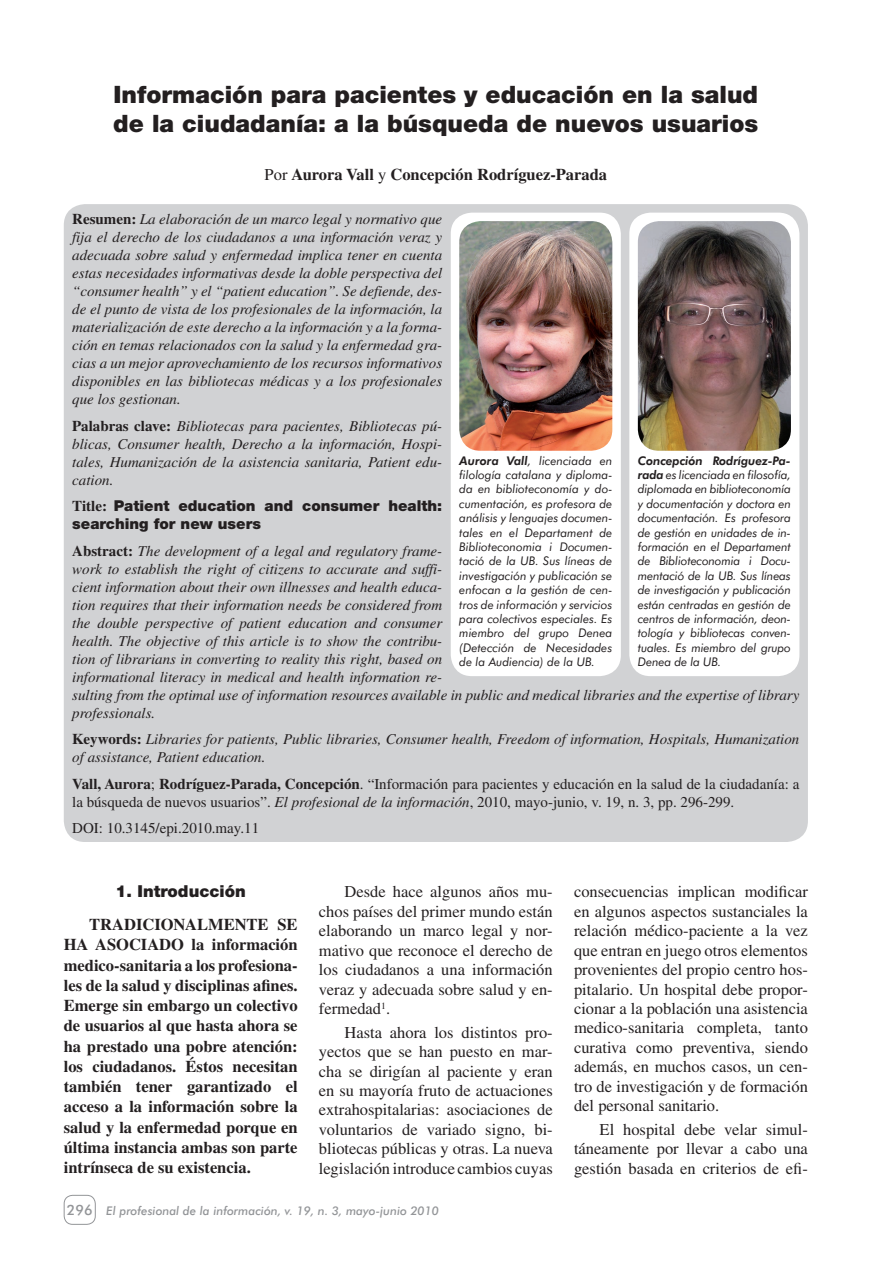
<style>
.page{position:relative;width:893px;height:1263px;background:#fff}
.page>*{position:absolute;margin:0;border:0;box-sizing:border-box;transform-origin:0 0}
.t1{font:900 24px/28.8px "Helvetica Neue";color:#231f20}
.t2{font:16.5px/19.4px "Times";color:#231f20;text-align:justify}
.t3{font:700 16.5px/20.2px "Times";color:#231f20;text-align:justify}
.t4{font:900 16.5px "Helvetica Neue";color:#231f20}
.t5{font:italic 15px/18px "Times";color:#231f20;text-align:justify}
.t6{font:15px/18px "Times";color:#231f20}
.t7{font:900 15px/18px "Helvetica Neue";color:#231f20}
.t8{font:500 14.25px "Futura BT";color:#939598}
.t9{font:italic 12px/14.4px "Futura BT";letter-spacing:-.005em;color:#231f20;text-align:justify}
.t10{font:italic 500 12px "Futura BT";color:#939598}
.s1{font-weight:400}
.s2{font-weight:700;font-style:normal}
.s3{font-family:"Times";font-weight:700}
.s4{font-weight:700}
.s5{font-style:italic}
.s6{font-weight:800}
</style>
<div class="page">
<div style="left:64px;top:1195px;width:32px;height:30px;border:1px solid #939598;border-radius:9px"></div>
<div style="left:64px;top:204px;width:744px;height:638px;background:#d1d2d4;border-radius:21px"></div>
<div style="left:629px;top:213px;width:170px;height:463px;background:#fff;border-radius:21px"></div>
<img style="left:638px;top:221px;width:153px;height:230px;border-radius:21px">
<div style="left:451px;top:213px;width:170px;height:463px;background:#fff;border-radius:21px"></div>
<img style="left:459px;top:221px;width:153px;height:229px;border-radius:21px">
<h1 class="t1" style="left:113px;top:80px;width:647px">Información para pacientes y educación en la salud de la ciudadanía: a la búsqueda de nuevos usuarios</h1>
<p class="t3" style="left:265px;top:164px;width:344px"><span class="s1">Por</span> Aurora Vall <span class="s1">y</span> Concepción Rodríguez-Parada</p>
<p class="t5" style="left:72px;top:210px;width:371px"><span class="s2">Resumen:</span> La elaboración de un marco legal y normativo que fija el derecho de los ciudadanos a una información veraz y adecuada sobre salud y enfermedad implica tener en cuenta estas necesidades informativas desde la doble perspectiva del “consumer health” y el “patient education”. Se defiende, des&shy;de el punto de vista de los profesionales de la información, la materialización de este derecho a la información y a la forma&shy;ción en temas relacionados con la salud y la enfermedad gra&shy;cias a un mejor aprovechamiento de los recursos informativos disponibles en las bibliotecas médicas y a los profesionales que los gestionan.</p>
<p class="t5" style="left:72px;top:417px;width:371px"><span class="s2">Palabras clave:</span> Bibliotecas para pacientes, Bibliotecas pú&shy;blicas, Consumer health, Derecho a la información, Hospi&shy;tales, Humanización de la asistencia sanitaria, Patient edu&shy;cation.</p>
<p class="t7" style="left:72px;top:497px;width:371px"><span class="s3">Title:</span> Patient education and consumer health: searching for new users</p>
<p class="t5" style="left:72px;top:542px;width:729px;text-align:left"><span class="s2">Abstract:</span> The development of a legal and regulatory frame-<br>work to establish the right of citizens to accurate and suffi-<br>cient information about their own illnesses and health educa-<br>tion requires that their information needs be considered from<br>the double perspective of patient education and consumer<br>health. The objective of this article is to show the contribu-<br>tion of librarians in converting to reality this right, based on<br>informational literacy in medical and health information re-<br>sulting from the optimal use of information resources available in public and medical libraries and the expertise of library professionals.</p>
<p class="t5" style="left:72px;top:730px;width:729px"><span class="s2">Keywords:</span> Libraries for patients, Public libraries, Consumer health, Freedom of information, Hospitals, Humanization of assistance, Patient education.</p>
<p class="t6" style="left:72px;top:775px;width:729px"><span class="s4">Vall, Aurora</span>; <span class="s4">Rodríguez-Parada, Concepción</span>. “Información para pacientes y educación en la salud de la ciudadanía: a la búsqueda de nuevos usuarios”. <span class="s5">El profesional de la información</span>, 2010, mayo-junio, v. 19, n. 3, pp. 296-299.</p>
<p class="t6" style="left:72px;top:819px;width:188px">DOI: 10.3145/epi.2010.may.11</p>
<p class="t9" style="left:459px;top:453px;width:155px"><span class="s6">Aurora Vall</span>, licenciada en filología catalana y diploma&shy;da en biblioteconomía y do&shy;cumentación, es profesora de análisis y lenguajes documen&shy;tales en el Departament de Biblioteconomia i Documen&shy;tació de la UB. Sus líneas de investigación y publicación se enfocan a la gestión de cen&shy;tros de información y servicios para colectivos especiales. Es miembro del grupo Denea (Detección de Necesidades de la Audiencia) de la UB.</p>
<p class="t9" style="left:638px;top:453px;width:155px"><span class="s6">Concepción Rodríguez-Pa&shy;rada</span> es licenciada en filosofía, diplomada en biblioteconomía y documentación y doctora en documentación. Es profesora de gestión en unidades de in&shy;formación en el Departament de Biblioteconomia i Docu&shy;mentació de la UB. Sus líneas de investigación y publicación están centradas en gestión de centros de información, deon&shy;tología y bibliotecas conven&shy;tuales. Es miembro del grupo Denea de la UB.</p>
<p class="t4" style="left:116px;top:881px;width:132px">1. Introducción</p>
<p class="t3" style="left:64px;top:914px;width:235px;text-indent:26px">TRADICIONALMENTE SE HA ASOCIADO la información medico-sanitaria a los profesiona&shy;les de la salud y disciplinas afines.<br>Emerge sin embargo un colectivo de usuarios al que hasta ahora se ha prestado una pobre atención: los ciudadanos. Éstos necesitan también tener garantizado el acceso a la información sobre la salud y la enfermedad porque en última instancia ambas son parte intrínseca de su existencia.</p>
<p class="t2" style="left:319px;top:882px;width:235px;text-indent:26px">Desde hace algunos años mu&shy;chos países del primer mundo están elaborando un marco legal y nor&shy;mativo que reconoce el derecho de los ciudadanos a una información veraz y adecuada sobre salud y en&shy;fermedad<sup>1</sup>.</p>
<p class="t2" style="left:319px;top:1022px;width:235px;text-indent:26px">Hasta ahora los distintos pro&shy;yectos que se han puesto en mar&shy;cha se dirigían al paciente y eran en su mayoría fruto de actuaciones extrahospitalarias: asociaciones de voluntarios de variado signo, bi&shy;bliotecas públicas y otras. La nueva legislación introduce cambios cuyas</p>
<p class="t8" style="left:67px;top:1201px;width:27px">296</p>
<p class="t10" style="left:106px;top:1203px;width:334px">El profesional de la información, v. 19, n. 3, mayo-junio 2010</p>
<p class="t2" style="left:574px;top:882px;width:235px">consecuencias implican modificar en algunos aspectos sustanciales la relación médico-paciente a la vez que entran en juego otros elementos provenientes del propio centro hos&shy;pitalario. Un hospital debe propor&shy;cionar a la población una asistencia medico-sanitaria completa, tanto curativa como preventiva, siendo además, en muchos casos, un cen&shy;tro de investigación y de formación del personal sanitario.</p>
<p class="t2" style="left:574px;top:1119px;width:235px;text-indent:26px">El hospital debe velar simul&shy;táneamente por llevar a cabo una gestión basada en criterios de efi-</p>
</div>
